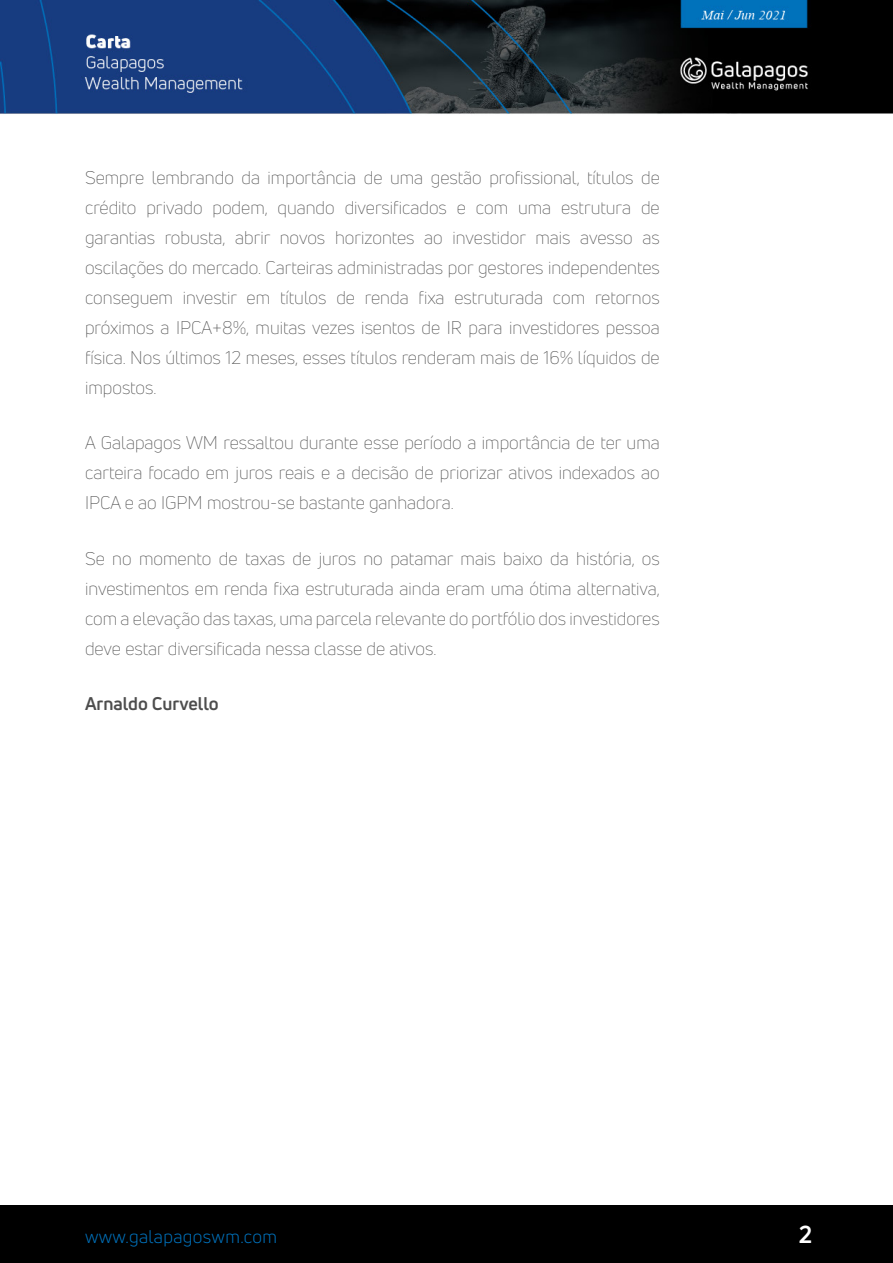
<style>
.page{position:relative;width:893px;height:1263px;background:#fff}
.page>*{position:absolute;margin:0;border:0;box-sizing:border-box;transform-origin:0 0}
.t1{font:700 24px "Uni Neue";color:#fff}
.Texto{font:300 18px/30px "Uni Neue";color:#4d4d4d;text-align:justify}
.t2{font:18px "Uni Neue";letter-spacing:.02em;color:#0071bb}
.Texto-2{font:700 18px "Uni Neue";color:#4d4d4d}
</style>
<div class="page">
<img style="left:0;top:0;width:893px;height:114px">
<div style="left:0;top:1205px;width:893px;height:58px;background:#000"></div>
<p class="Texto" style="left:85px;top:162px;width:576px">Sempre lembrando da importância de uma gestão profissional, títulos de crédito privado podem, quando diversificados e com uma estrutura de garantias robusta, abrir novos horizontes ao investidor mais avesso as oscilações do mercado. Carteiras administradas por gestores independentes conseguem investir em títulos de renda fixa estruturada com retornos próximos a IPCA+8%, muitas vezes isentos de IR para investidores pessoa física. Nos últimos 12 meses, esses títulos renderam mais de 16% líquidos de impostos.</p>
<p class="Texto" style="left:85px;top:427px;width:576px">A Galapagos WM ressaltou durante esse período a importância de ter uma carteira focado em juros reais e a decisão de priorizar ativos indexados ao IPCA e ao IGPM mostrou-se bastante ganhadora.</p>
<p class="Texto" style="left:85px;top:543px;width:577px">Se no momento de taxas de juros no patamar mais baixo da história, os investimentos em renda fixa estruturada ainda eram uma ótima alternativa, com a elevação das taxas, uma parcela relevante do portfólio dos investidores deve estar diversificada nessa classe de ativos.</p>
<p class="Texto-2" style="left:85px;top:692px;width:135px">Arnaldo Curvello</p>
<p class="t2" style="left:85px;top:1226px;width:194px">www.galapagoswm.com</p>
<h1 class="t1" style="left:799px;top:1219px;width:15px">2</h1>
</div>
